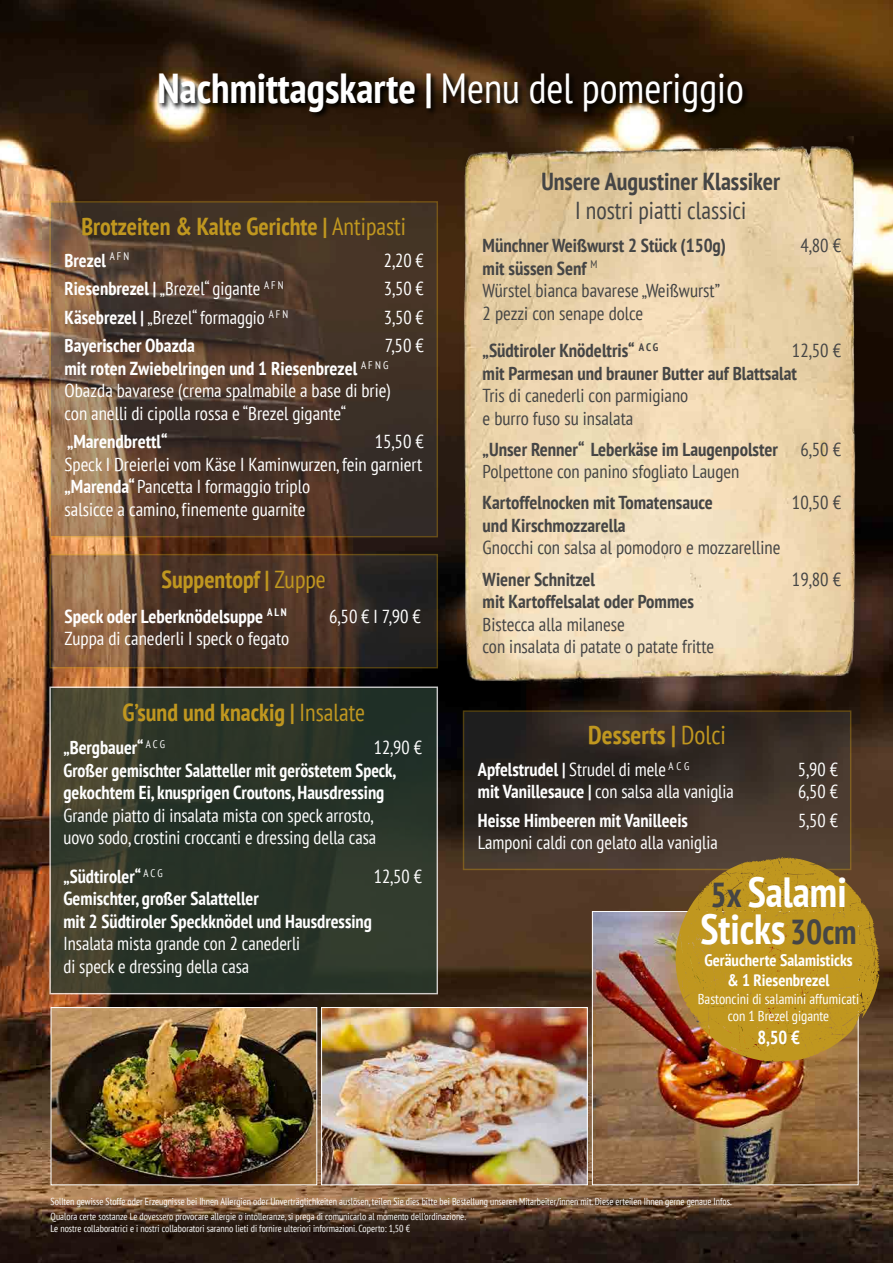
<style>
.page{position:relative;width:893px;height:1263px;background:#fff}
.page>*{position:absolute;margin:0;border:0;box-sizing:border-box;transform-origin:0 0}
.t1{font:700 condensed 42.15px/36.9px "PT Sans";color:#fff}
.t2{font:700 condensed 42px "PT Sans";color:#fff}
.t3{font:700 condensed 25.95px "PT Sans";color:#c0971f}
.t4{font:700 condensed 24.6px "PT Sans";color:#c0971f}
.t5{font:700 condensed 24.6px "PT Sans";color:#454545}
.t6{font:condensed 24.6px "PT Sans";color:#454545}
.t7{font:condensed 18.75px/22.5px "PT Sans";color:#fff}
.t8{font:condensed 18.75px/22.5px "PT Sans";color:#454545}
.t9{font:700 condensed 18.75px/22.5px "PT Sans";color:#fff}
.t10{font:700 condensed 18.75px "PT Sans";color:#454545}
.t11{font:700 condensed 18.75px/22.5px "PT Sans";color:#fff;scale:.95 1}
.t12{font:700 condensed 16.65px/20px "PT Sans";color:#fff;text-align:center}
.t13{font:condensed 14.4px/18px "PT Sans";color:#fff;text-align:center}
.t14{font:condensed 10.05px/15px "PT Sans";color:#fff}
.s1{font-weight:400}
.s2{font-weight:700}
.s3{font-size:34.65px;color:#454545}
</style>
<div class="page">
<img style="left:0;top:0;width:893px;height:1263px">
<svg style="left:158px;top:73px;width:592px;height:46px;background:#2f2113"></svg>
<svg style="left:463px;top:774px;width:388px;height:96px;background:#40342b"></svg>
<svg style="left:49px;top:201px;width:389px;height:336px;background:#543f2f"></svg>
<svg style="left:49px;top:554px;width:389px;height:114px;background:#523c2c"></svg>
<img style="left:459px;top:137px;width:399px;height:637px">
<svg style="left:49px;top:686px;width:389px;height:308px;background:#31392c"></svg>
<img style="left:53px;top:1009px;width:262px;height:174px">
<div style="left:51px;top:1007px;width:266px;height:178px;border:1px solid #fff"></div>
<img style="left:323px;top:1009px;width:263px;height:174px">
<div style="left:321px;top:1007px;width:267px;height:178px;border:1px solid #fff"></div>
<img style="left:594px;top:913px;width:262px;height:270px">
<div style="left:592px;top:911px;width:266px;height:274px;border:1px solid #fff"></div>
<svg style="left:676px;top:857px;width:204px;height:205px;background:#ae8423"></svg>
<h2 class="t2" style="left:158px;top:61px;width:588px">Nachmittagskarte | <span class="s1">Menu del pomeriggio</span></h2>
<h3 class="t4" style="left:81px;top:210px;width:326px">Brotzeiten &amp; Kalte Gerichte | <span class="s1">Antipasti</span></h3>
<p class="t9" style="left:65px;top:248px;width:66px">Brezel <sup>A</sup> <sup>F</sup> <sup>N</sup></p>
<p class="t7" style="left:384px;top:248px;width:41px">2,20 €</p>
<p class="t7" style="left:65px;top:277px;width:221px"><span class="s2">Riesenbrezel |</span> „Brezel“ gigante <sup>A</sup> <sup>F</sup> <sup>N</sup></p>
<p class="t7" style="left:384px;top:277px;width:41px">3,50 €</p>
<p class="t7" style="left:65px;top:305px;width:225px"><span class="s2">Käsebrezel |</span> „Brezel“ formaggio <sup>A</sup> <sup>F</sup> <sup>N</sup></p>
<p class="t7" style="left:384px;top:305px;width:41px">3,50 €</p>
<p class="t9" style="left:65px;top:334px;width:132px">Bayerischer Obazda</p>
<p class="t7" style="left:65px;top:334px;width:361px;text-indent:320px">7,50 € <span class="s2">mit roten Zwiebelringen und 1 Riesenbrezel</span> <sup>A</sup> <sup>F</sup> <sup>N</sup> <sup>G </sup>Obazda bavarese (crema spalmabile a base di brie)<br>con anelli di cipolla rossa e “Brezel gigante“</p>
<p class="t9" style="left:67px;top:430px;width:102px">„Marendbrettl“</p>
<p class="t7" style="left:65px;top:430px;width:361px;text-indent:310px">15,50 € Speck I Dreierlei vom Käse I Kaminwurzen, fein garniert <span class="s2">„Marenda“</span> Pancetta I formaggio triplo<br>salsicce a camino, finemente guarnite</p>
<h3 class="t4" style="left:162px;top:563px;width:166px">Suppentopf | <span class="s1">Zuppe</span></h3>
<p class="t9" style="left:65px;top:604px;width:224px">Speck oder Leberknödelsuppe <sup>A</sup> <sup>L</sup> <sup>N</sup></p>
<p class="t7" style="left:329px;top:604px;width:93px">6,50 € I 7,90 €</p>
<p class="t7" style="left:65px;top:627px;width:226px">Zuppa di canederli I speck o fegato</p>
<h3 class="t4" style="left:122px;top:695px;width:244px">G’sund und knackig | <span class="s1">Insalate</span></h3>
<p class="t9" style="left:63px;top:736px;width:103px">„Bergbauer“ <sup>A</sup> <sup>C</sup> <sup>G</sup></p>
<p class="t7" style="left:374px;top:736px;width:50px">12,90 €</p>
<p class="t11" style="left:63px;top:758px;width:352px">Großer gemischter Salatteller mit geröstetem Speck, gekochtem Ei, knusprigen Croutons, Hausdressing</p>
<p class="t7" style="left:63px;top:803px;width:314px">Grande piatto di insalata mista con speck arrosto, uovo sodo, crostini croccanti e dressing della casa</p>
<p class="t9" style="left:63px;top:865px;width:101px">„Südtiroler“ <sup>A</sup> <sup>C</sup> <sup>G</sup></p>
<p class="t7" style="left:374px;top:864px;width:50px">12,50 €</p>
<p class="t9" style="left:63px;top:887px;width:310px">Gemischter, großer Salatteller<br>mit 2 Südtiroler Speckknödel und Hausdressing</p>
<p class="t7" style="left:63px;top:932px;width:238px">Insalata mista grande con 2 canederli di speck e dressing della casa</p>
<h3 class="t5" style="left:541px;top:165px;width:240px">Unsere Augustiner Klassiker</h3>
<h3 class="t6" style="left:575px;top:195px;width:173px">I nostri piatti classici</h3>
<p class="t10" style="left:483px;top:233px;width:245px">Münchner Weißwurst 2 Stück (150g)</p>
<p class="t8" style="left:800px;top:234px;width:42px">4,80 €</p>
<p class="t8" style="left:483px;top:256px;width:239px"><span class="s2">mit süssen Senf</span> <sup>M<br></sup>Würstel bianca bavarese „Weißwurst”<br>2 pezzi con senape dolce</p>
<p class="t10" style="left:483px;top:338px;width:177px">„Südtiroler Knödeltris“ <sup>A</sup> <sup>C</sup> <sup>G</sup></p>
<p class="t8" style="left:792px;top:339px;width:51px">12,50 €</p>
<p class="t10" style="left:483px;top:361px;width:316px">mit Parmesan und brauner Butter auf Blattsalat</p>
<p class="t8" style="left:483px;top:384px;width:207px">Tris di canederli con parmigiano e burro fuso su insalata</p>
<p class="t8" style="left:483px;top:437px;width:360px"><span class="s2">„Unser Renner“ Leberkäse im Laugenpolster</span> 6,50 €<br>Polpettone con panino sfogliato Laugen</p>
<p class="t10" style="left:483px;top:490px;width:232px">Kartoffelnocken mit Tomatensauce</p>
<p class="t8" style="left:792px;top:491px;width:51px">10,50 €</p>
<p class="t10" style="left:483px;top:513px;width:145px">und Kirschmozzarella</p>
<p class="t8" style="left:483px;top:536px;width:299px">Gnocchi con salsa al pomodoro e mozzarelline</p>
<p class="t10" style="left:483px;top:567px;width:114px">Wiener Schnitzel</p>
<p class="t8" style="left:792px;top:567px;width:51px">19,80 €</p>
<p class="t10" style="left:483px;top:589px;width:213px">mit Kartoffelsalat oder Pommes</p>
<p class="t8" style="left:483px;top:612px;width:233px">Bistecca alla milanese<br>con insalata di patate o patate fritte</p>
<h3 class="t3" style="left:588px;top:718px;width:139px">Desserts | <span class="s1">Dolci</span></h3>
<p class="t9" style="left:478px;top:758px;width:213px">Apfelstrudel | <span class="s1">Strudel di mele</span> <sup>A</sup> <sup>C</sup> <sup>G</sup></p>
<p class="t7" style="left:798px;top:758px;width:41px">5,90 €</p>
<p class="t7" style="left:478px;top:780px;width:257px"><span class="s2">mit Vanillesauce |</span> con salsa alla vaniglia</p>
<p class="t7" style="left:798px;top:780px;width:41px">6,50 €</p>
<p class="t9" style="left:478px;top:809px;width:212px">Heisse Himbeeren mit Vanilleeis</p>
<p class="t7" style="left:798px;top:809px;width:41px">5,50 €</p>
<p class="t7" style="left:478px;top:831px;width:241px">Lamponi caldi con gelato alla vaniglia</p>
<h1 class="t1" style="left:700px;top:873px;width:158px"><span class="s3">5x</span> Salami<br>Sticks <span class="s3">30cm</span></h1>
<p class="t12" style="left:704px;top:950px;width:150px">Geräucherte Salamisticks &amp; 1 Riesenbrezel</p>
<p class="t13" style="left:698px;top:989px;width:163px">Bastoncini di salamini affumicati con 1 Brezel gigante</p>
<p class="t9" style="left:757px;top:1026px;width:44px">8,50 €</p>
<p class="t14" style="left:51px;top:1194px;width:682px">Sollten gewisse Stoffe oder Erzeugnisse bei Ihnen Allergien oder Unverträglichkeiten auslösen, teilen Sie dies bitte bei Bestellung unseren Mitarbeiter/innen mit. Diese erteilen Ihnen gerne genaue Infos.<br>Qualora certe sostanze Le dovessero provocare allergie o intolleranze, si prega di comunicarlo al momento dell’ordinazione.</p>
<p class="t14" style="left:51px;top:1221px;width:361px">Le nostre collaboratrici e i nostri collaboratori saranno lieti di fornire ulteriori informazioni. Coperto: 1,50 €</p>
</div>
